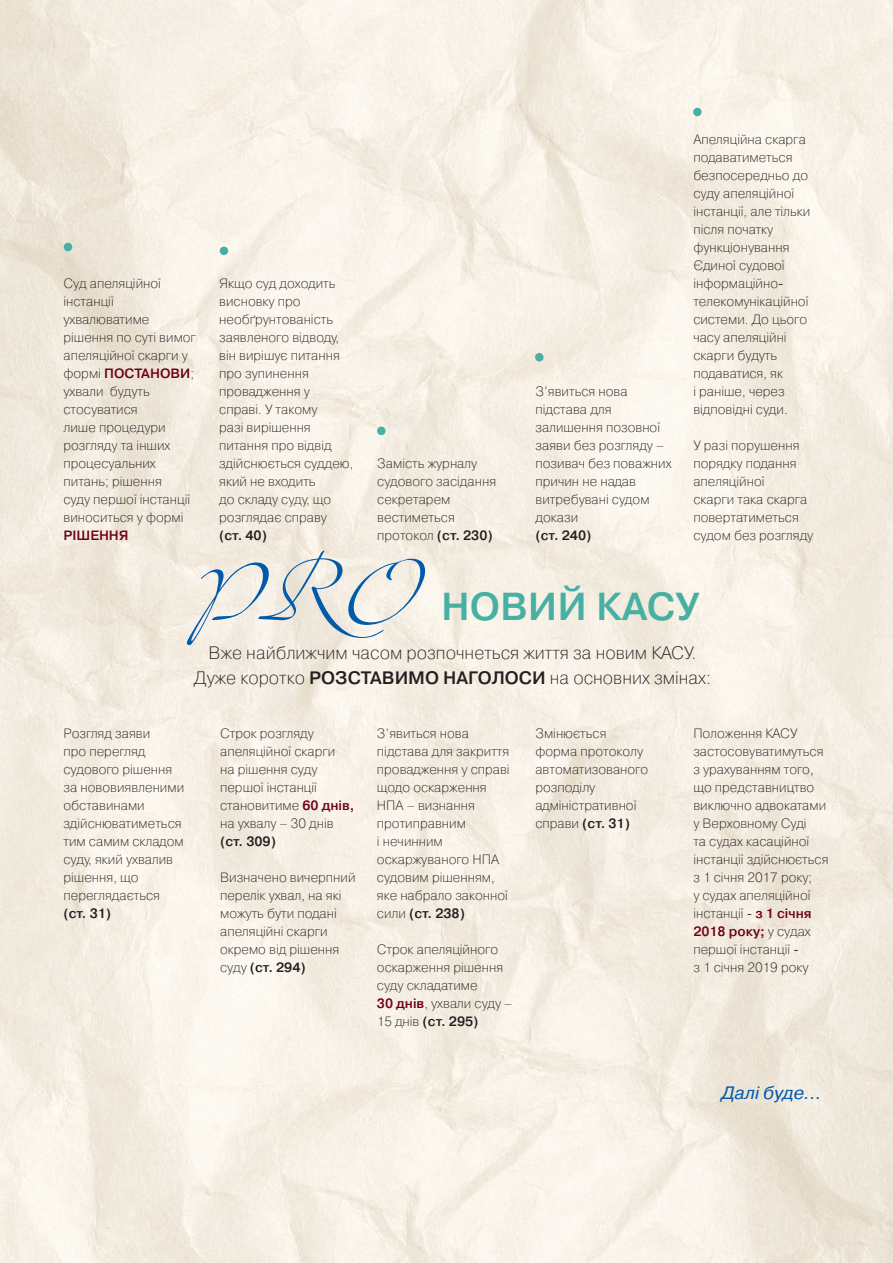
<style>
.page{position:relative;width:893px;height:1263px;background:#fff}
.page>*{position:absolute;margin:0;border:0;box-sizing:border-box;transform-origin:0 0}
.t1{font:112.5px "Alexandra Zeferino Two";color:#015aaa}
.t2{font:700 39px "Pragmatica Light C";color:#47b0a3}
.t3{font:18px/25.2px "Pragmatica Light C";color:#231f20;text-align:center}
.t4{font:italic 18px "Pragmatica C";color:#015aaa}
.t5{font:13.5px/18px "Pragmatica Light C";color:#231f20}
.t6{font:700 13.5px "Pragmatica Light C";color:#231f20}
.t7{font:700 13.5px "Pragmatica Light C";color:#700019}
.s1{font-weight:700;color:#700019}
.s2{font-weight:700}
</style>
<div class="page">
<div style="left:64px;top:243px;width:8px;height:8px;background:#47b0a3;border-radius:50%"></div>
<div style="left:220px;top:247px;width:8px;height:8px;background:#47b0a3;border-radius:50%"></div>
<div style="left:377px;top:427px;width:9px;height:8px;background:#47b0a3;border-radius:50%"></div>
<div style="left:535px;top:353px;width:9px;height:8px;background:#47b0a3;border-radius:50%"></div>
<div style="left:693px;top:108px;width:9px;height:8px;background:#47b0a3;border-radius:50%"></div>
<p class="t5" style="left:64px;top:274px;width:134px">Суд апеляційної інстанції ухвалюватиме рішення по суті вимог апеляційної скарги у формі <span class="s1">ПОСТА</span></p>
<p class="t7" style="left:150px;top:366px;width:21px">НОВИ</p>
<p class="t5" style="left:190px;top:364px;width:5px">;</p>
<p class="t5" style="left:64px;top:382px;width:128px">ухвали будуть стосуватися<br>лише процедури розгляду та інших процесуальних питань; рішення суду першої інстанції виноситься у формі</p>
<p class="t7" style="left:64px;top:528px;width:67px">РІШЕННЯ</p>
<p class="t5" style="left:219px;top:274px;width:136px">Якщо суд доходить висновку про необґрунтованість заявленого відводу, він вирішує питання про зупинення провадження у справі. У такому<br>разі вирішення питання про відвід здійснюється суддею, який не входить<br>до складу суду, що розглядає справу</p>
<p class="t6" style="left:219px;top:528px;width:49px">(ст. 40)</p>
<p class="t5" style="left:377px;top:454px;width:120px">Замість журналу судового засідання секретарем вестиметься протокол <span class="s2">(ст. 230)</span></p>
<p class="t5" style="left:536px;top:382px;width:138px">З’явиться нова підстава для залишення позовної заяви без розгляду – позивач без поважних причин не надав витребувані судом докази</p>
<p class="t6" style="left:536px;top:528px;width:57px">(ст. 240)</p>
<p class="t5" style="left:693px;top:130px;width:119px">Апеляційна скарга подаватиметься безпосередньо до суду апеляційної інстанції, але тільки після початку функціонування<br>Єдиної судової інформаційно&shy;телекомунікаційної системи. До цього часу апеляційні скарги будуть подаватися, як<br>і раніше, через відповідні суди.</p>
<p class="t5" style="left:693px;top:436px;width:121px">У разі порушення порядку подання апеляційної<br>скарги така скарга повертатиметься судом без розгляду</p>
<h1 class="t1" style="left:193px;top:515px;width:225px">PRO</h1>
<h2 class="t2" style="left:441px;top:585px;width:181px">новий КАС</h2>
<h2 class="t2" style="left:675px;top:585px;width:26px">У</h2>
<h3 class="t3" style="left:194px;top:640px;width:519px">Вже найближчим часом розпочнеться життя за новим КАСУ.<br>Дуже коротко <span class="s2">розставимо наголоси</span> на основних змінах:</h3>
<p class="t5" style="left:64px;top:724px;width:122px">Розгляд заяви<br>про перегляд судового рішення за нововиявленими обставинами здійснюватиметься тим самим складом суду, який ухвалив рішення, що переглядається</p>
<p class="t6" style="left:64px;top:906px;width:49px">(ст. 31)</p>
<p class="t5" style="left:220px;top:724px;width:136px">Строк розгляду апеляційної скарги<br>на рішення суду першої інстанції становитиме <span class="s1">60 днів, </span>на ухвалу – 30 днів</p>
<p class="t6" style="left:220px;top:834px;width:57px">(ст. 309)</p>
<p class="t5" style="left:220px;top:868px;width:137px">Визначено вичерпний перелік ухвал, на які можуть бути подані апеляційні скарги окремо від рішення суду <span class="s2">(ст. 294)</span></p>
<p class="t5" style="left:377px;top:724px;width:134px">З’явиться нова підстава для закриття провадження у справі щодо оскарження<br>НПА – визнання протиправним<br>і нечинним оскаржуваного НПА судовим рішенням, яке набрало законної сили <span class="s2">(ст. 238)</span></p>
<p class="t5" style="left:377px;top:940px;width:137px">Строк апеляційного оскарження рішення суду складатиме<br><span class="s1">30 днів</span>, ухвали суду –<br>15 днів <span class="s2">(ст. 295)</span></p>
<p class="t5" style="left:535px;top:724px;width:114px">Змінюється форма протоколу автоматизованого розподілу адміністративної справи <span class="s2">(ст. 31)</span></p>
<p class="t5" style="left:693px;top:724px;width:137px">П оложення КАСУ застосовуватимуться з урахуванням того, що представництво виключно адвокатами у Верховному Суді<br>та судах касаційної інстанції здійснюється з 1 січня 2017 року;<br>у судах апеляційної інстанції - <span class="s1">з 1 січня<br>2018 року;</span> у судах першої інстанції -<br>з 1 січня 2019 року</p>
<h3 class="t4" style="left:721px;top:1082px;width:101px">Далі буде...</h3>
</div>
